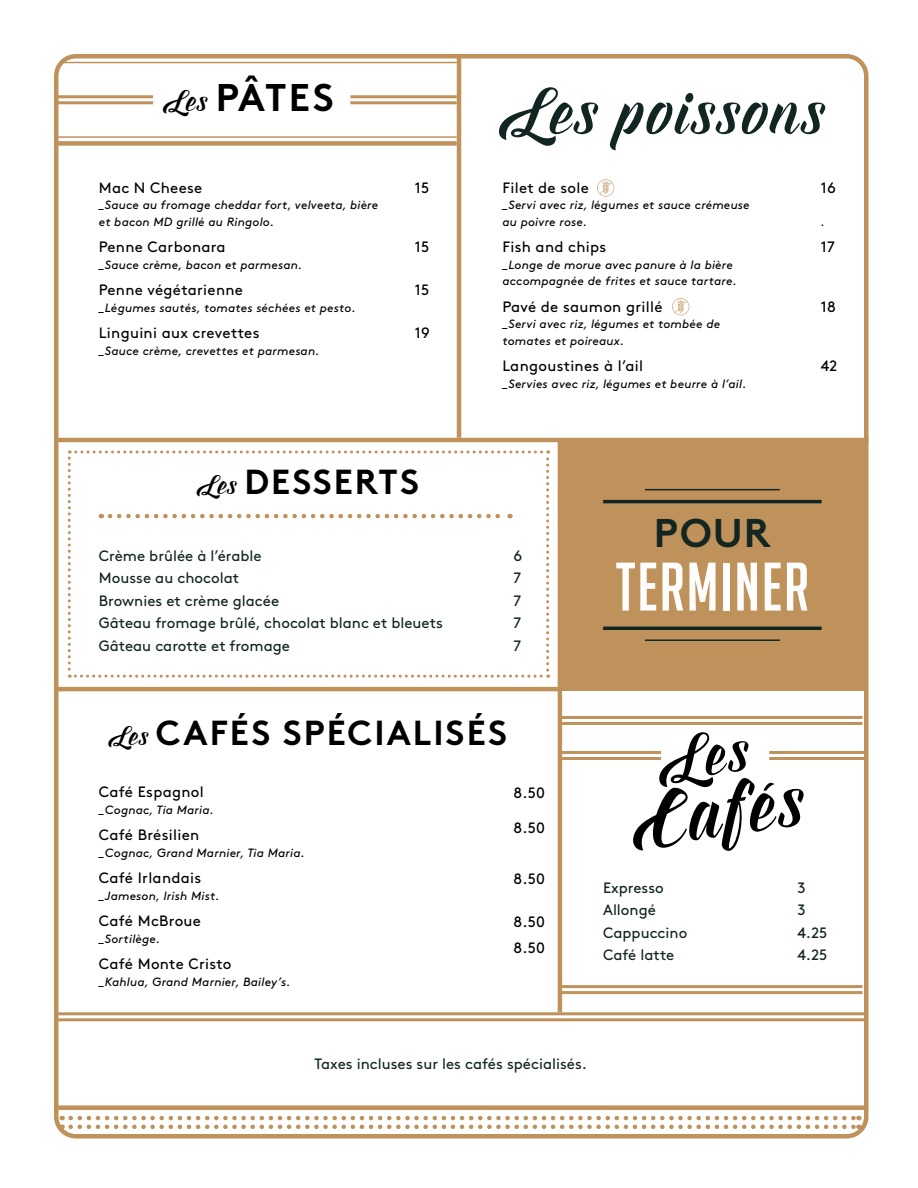
<style>
.page{position:relative;width:918px;height:1188px;background:#fff}
.page>*{position:absolute;margin:0;border:0;box-sizing:border-box;transform-origin:0 0}
.t1{font:73.8px "Everglow";color:#000}
.t2{font:66.9px "Big Noodle Titling";letter-spacing:.025em;color:#fff}
.t3{font:62.85px "Everglow";letter-spacing:.05em;color:#112522}
.t4{font:700 40.05px "Brown";color:#112522}
.t5{font:700 38.55px "Brown";letter-spacing:.035em;color:#000}
.t6{font:700 34.8px "Brown";letter-spacing:.06em;color:#000}
.t7{font:15px/25.5px "Brown";letter-spacing:.02em;color:#000}
.t8{font:15px/22.5px "Brown";color:#112522}
.t9{font:italic 12px/16.5px "Brown";letter-spacing:.015em;color:#000}
.s1{font-family:"Everglow";font-weight:400;font-size:28.35px}
.s2{font-family:"Everglow";font-weight:400;font-size:25.5px}
</style>
<div class="page">
<hr style="left:54px;top:438px;width:814px;height:4px;background:#bf925b">
<hr style="left:55px;top:1012px;width:810px;height:3px;background:#bf925b">
<hr style="left:55px;top:1018px;width:810px;height:3px;background:#bf925b">
<div style="left:54px;top:54px;width:815px;height:1084px;border:4px solid #bf925b;border-radius:20px"></div>
<div style="left:58px;top:141px;width:399px;height:5px;background:#bf925b"></div>
<hr style="left:57px;top:95px;width:96px;height:3px;background:#bf925b">
<hr style="left:57px;top:101px;width:96px;height:3px;background:#bf925b">
<hr style="left:350px;top:95px;width:107px;height:3px;background:#bf925b">
<hr style="left:350px;top:101px;width:107px;height:3px;background:#bf925b">
<svg style="left:597px;top:179px;width:17px;height:18px"></svg>
<svg style="left:672px;top:298px;width:17px;height:17px"></svg>
<hr style="left:457px;top:54px;width:4px;height:384px;background:#bf925b">
<hr style="left:58px;top:687px;width:502px;height:4px;background:#bf925b">
<hr style="left:558px;top:442px;width:4px;height:570px;background:#bf925b">
<div style="left:559px;top:442px;width:305px;height:248px;background:#bf925b"></div>
<hr style="left:603px;top:500px;width:219px;height:3px;background:#112522">
<hr style="left:645px;top:489px;width:135px;height:1px;background:#112522">
<hr style="left:645px;top:639px;width:135px;height:2px;background:#112522">
<hr style="left:603px;top:627px;width:219px;height:3px;background:#112522">
<div style="left:55px;top:1105px;width:809px;height:5px;background:#bf925b"></div>
<svg style="left:71px;top:1116px;width:788px;height:13px"></svg>
<svg style="left:68px;top:450px;width:481px;height:228px"></svg>
<hr style="left:57px;top:136px;width:400px;height:2px;background:#bf925b">
<hr style="left:63px;top:62px;width:394px;height:1px;background:#bf925b">
<hr style="left:561px;top:751px;width:100px;height:3px;background:#bf925b">
<hr style="left:561px;top:757px;width:100px;height:3px;background:#bf925b">
<hr style="left:769px;top:751px;width:96px;height:3px;background:#bf925b">
<hr style="left:769px;top:757px;width:96px;height:3px;background:#bf925b">
<hr style="left:560px;top:716px;width:302px;height:3px;background:#bf925b">
<hr style="left:560px;top:722px;width:302px;height:3px;background:#bf925b">
<hr style="left:560px;top:985px;width:302px;height:3px;background:#bf925b">
<hr style="left:560px;top:991px;width:302px;height:3px;background:#bf925b">
<h3 class="t5" style="left:163px;top:67px;width:172px"><span class="s1">Les</span> PÂTES</h3>
<h3 class="t3" style="left:499px;top:70px;width:325px">Les poissons</h3>
<p class="t7" style="left:503px;top:174px;width:88px">Filet de sole</p>
<p class="t9" style="left:503px;top:196px;width:249px">_Servi avec riz, légumes et sauce crémeuse au poivre rose.</p>
<p class="t7" style="left:503px;top:233px;width:105px">Fish and chips</p>
<p class="t9" style="left:503px;top:255px;width:236px">_Longe de morue avec panure à la bière accompagnée de frites et sauce tartare.</p>
<p class="t7" style="left:503px;top:293px;width:162px">Pavé de saumon grillé</p>
<p class="t9" style="left:503px;top:315px;width:219px">_Servi avec riz, légumes et tombée de tomates et poireaux.</p>
<p class="t7" style="left:503px;top:352px;width:142px">Langoustines à l’ail</p>
<p class="t9" style="left:503px;top:374px;width:246px">_Servies avec riz, légumes et beurre à l’ail.</p>
<p class="t7" style="left:821px;top:174px;width:17px">16</p>
<p class="t9" style="left:821px;top:212px;width:6px">.</p>
<p class="t7" style="left:821px;top:233px;width:16px">17</p>
<p class="t7" style="left:99px;top:174px;width:105px">Mac N Cheese</p>
<p class="t9" style="left:99px;top:196px;width:281px">_Sauce au fromage cheddar fort, velveeta, bière et bacon MD grillé au Ringolo.</p>
<p class="t7" style="left:99px;top:233px;width:128px">Penne Carbonara</p>
<p class="t9" style="left:99px;top:256px;width:205px">_Sauce crème, bacon et parmesan.</p>
<p class="t7" style="left:99px;top:276px;width:146px">Penne végétarienne</p>
<p class="t9" style="left:99px;top:299px;width:258px">_Légumes sautés, tomates séchées et pesto.</p>
<p class="t7" style="left:99px;top:319px;width:162px">Linguini aux crevettes</p>
<p class="t9" style="left:99px;top:342px;width:222px">_Sauce crème, crevettes et parmesan.</p>
<p class="t7" style="left:415px;top:174px;width:16px">15</p>
<p class="t7" style="left:415px;top:233px;width:16px">15</p>
<p class="t7" style="left:415px;top:276px;width:16px">15</p>
<p class="t7" style="left:415px;top:319px;width:17px">19</p>
<p class="t7" style="left:821px;top:293px;width:17px">18</p>
<p class="t7" style="left:821px;top:352px;width:18px">42</p>
<h3 class="t6" style="left:197px;top:454px;width:224px"><span class="s2">Les</span> DESSERTS</h3>
<p class="t8" style="left:99px;top:543px;width:346px">Crème brûlée à l’érable<br>Mousse au chocolat<br>Brownies et crème glacée<br>Gâteau fromage brûlé, chocolat blanc et bleuets<br>Gâteau carotte et fromage</p>
<p class="t8" style="left:513px;top:543px;width:10px;text-align:justify">6<br>7<br>7<br>7<br>7</p>
<h3 class="t6" style="left:108px;top:705px;width:400px"><span class="s2">Les</span> CAFÉS SPÉCIALISÉS</h3>
<p class="t7" style="left:99px;top:778px;width:106px">Café Espagnol</p>
<p class="t9" style="left:99px;top:800px;width:117px">_Cognac, Tia Maria.</p>
<p class="t7" style="left:99px;top:821px;width:102px">Café Brésilien</p>
<p class="t9" style="left:99px;top:843px;width:207px">_Cognac, Grand Marnier, Tia Maria.</p>
<p class="t7" style="left:99px;top:864px;width:104px">Café Irlandais</p>
<p class="t9" style="left:99px;top:886px;width:122px">_Jameson, Irish Mist.</p>
<p class="t7" style="left:99px;top:907px;width:104px">Café McBroue</p>
<p class="t9" style="left:99px;top:929px;width:63px">_Sortilège.</p>
<p class="t7" style="left:99px;top:950px;width:134px">Café Monte Cristo</p>
<p class="t9" style="left:99px;top:972px;width:193px">_Kahlua, Grand Marnier, Bailey’s.</p>
<p class="t7" style="left:513px;top:779px;width:33px">8.50</p>
<p class="t7" style="left:513px;top:814px;width:33px">8.50</p>
<p class="t7" style="left:513px;top:865px;width:33px">8.50</p>
<p class="t7" style="left:513px;top:908px;width:33px">8.50<br>8.50</p>
<h3 class="t4" style="left:654px;top:500px;width:118px">POUR</h3>
<h2 class="t2" style="left:616px;top:551px;width:195px">TERMINER</h2>
<h1 class="t1" style="left:624px;top:774px;width:174px;rotate:-8deg">Cafés</h1>
<p class="t8" style="left:603px;top:875px;width:86px">Expresso<br>Allongé<br>Cappuccino<br>Café latte</p>
<p class="t8" style="left:797px;top:875px;width:32px">3<br>3<br>4.25<br>4.25</p>
<p class="t8" style="left:315px;top:1051px;width:274px">Taxes incluses sur les cafés spécialisés.</p>
</div>
